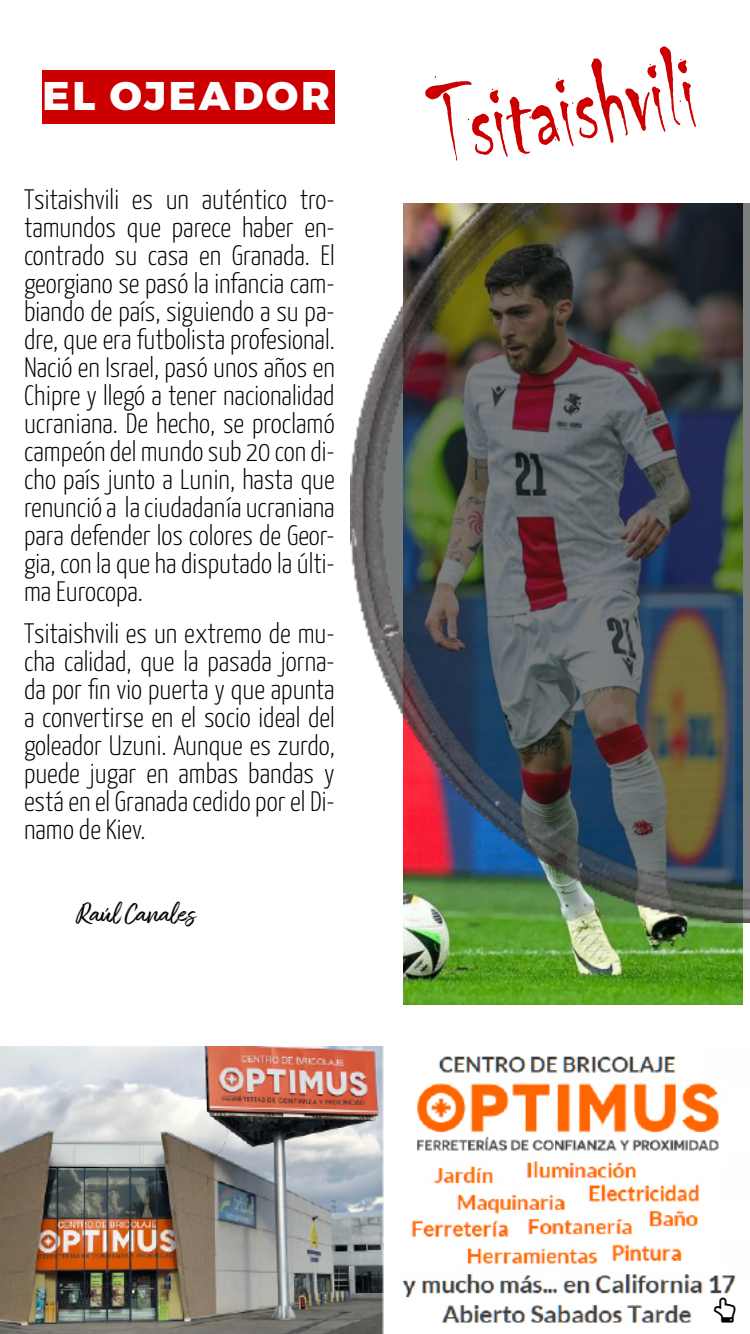
<style>
.page{position:relative;width:750px;height:1334px;background:#fff}
.page>*{position:absolute;margin:0;border:0;box-sizing:border-box;transform-origin:0 0}
.t1{font:120px "Chiller";color:#c00;scale:.75 1}
.t2{font:800 40px "Montserrat";letter-spacing:.07em;color:#fff}
.t3{font:300 28px/28px "Yanone Kaffeesatz";color:#000;text-align:justify}
.t4{font:28px "Amithen";color:#000}
</style>
<div class="page">
<img style="left:0;top:1046px;width:736px;height:288px">
<img style="left:403px;top:922px;width:340px;height:82px">
<img style="left:350px;top:203px;width:400px;height:719px">
<div style="left:42px;top:70px;width:293px;height:54px;background:#c00"></div>
<svg style="left:714px;top:1298px;width:21px;height:25px"></svg>
<h2 class="t2" style="left:42px;top:71px;width:289px">EL OJEADOR</h2>
<p class="t3" style="left:24px;top:184px;width:312px">Tsitaishvili es un auténtico tro&shy;tamundos que parece haber en&shy;contrado su casa en Granada. El georgiano se pasó la infancia cam&shy;biando de país, siguiendo a su pa&shy;dre, que era futbolista profesional.<br>Nació en Israel, pasó unos años en Chipre y llegó a tener nacionalidad ucraniana. De hecho, se proclamó campeón del mundo sub 20 con di&shy;cho país junto a Lunin, hasta que renunció a la ciudadanía ucraniana para defender los colores de Geor&shy;gia, con la que ha disputado la últi&shy;ma Eurocopa.</p>
<p class="t3" style="left:24px;top:618px;width:312px">Tsitaishvili es un extremo de mu&shy;cha calidad, que la pasada jorna&shy;da por fin vio puerta y que apunta a convertirse en el socio ideal del goleador Uzuni. Aunque es zurdo, puede jugar en ambas bandas y está en el Granada cedido por el Di&shy;namo de Kiev.</p>
<p class="t4" style="left:76px;top:897px;width:121px">Raúl Canales</p>
<h1 class="t1" style="left:423px;top:63px;width:355px;rotate:-9deg">Tsitaishvili</h1>
</div>
